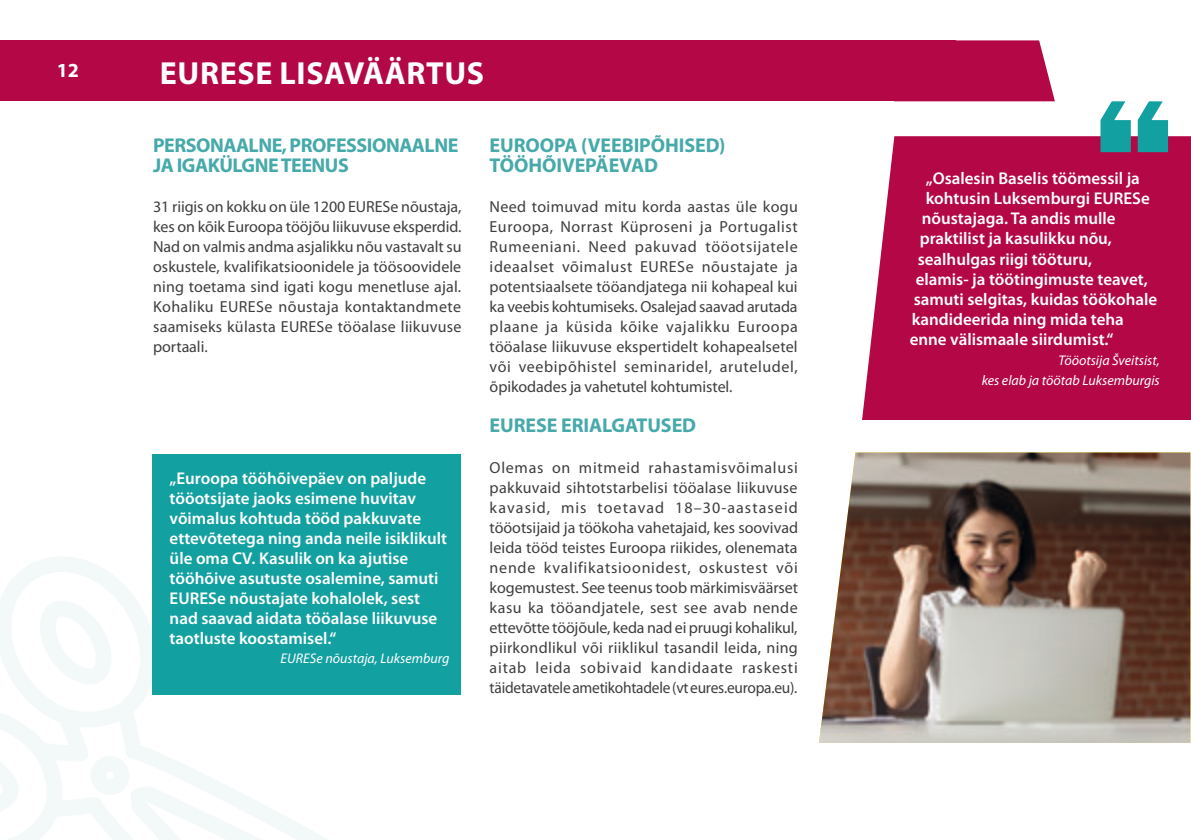
<style>
.page{position:relative;width:1191px;height:840px;background:#fff}
.page>*{position:absolute;margin:0;border:0;box-sizing:border-box;transform-origin:0 0}
.t1{font:700 32px "Myriad Pro";letter-spacing:.02em;color:#fff}
.t2{font:700 20px/20px "Myriad Pro";letter-spacing:-.005em;color:#46a9aa}
.t3{font:700 20px/20px "Myriad Pro";letter-spacing:-.025em;color:#46a9aa}
.t4{font:700 20px "Myriad Pro";color:#fff}
.t5{font:600 17px/20px "Myriad Pro";color:#fff}
.t6{font:16px/20px "Myriad Pro";letter-spacing:-.005em;color:#3e3e40;text-align:justify}
.t7{font:italic 14px/20px "Myriad Pro";color:#fff;text-align:right}
</style>
<div class="page">
<div style="left:0;top:40px;width:955px;height:61px;background:#b30845"></div>
<svg style="left:0;top:556px;width:326px;height:283px"></svg>
<svg style="left:89px;top:755px;width:42px;height:39px"></svg>
<div style="left:862px;top:136px;width:329px;height:284px;background:#b30845"></div>
<svg style="left:955px;top:40px;width:100px;height:61px;background:#b91d55"></svg>
<svg style="left:1137px;top:101px;width:31px;height:51px"></svg>
<svg style="left:1100px;top:101px;width:30px;height:51px"></svg>
<div style="left:153px;top:454px;width:308px;height:241px;background:#13a0a1"></div>
<img style="left:819px;top:452px;width:371px;height:290px">
<p class="t4" style="left:57px;top:63px;width:24px">12</p>
<h1 class="t1" style="left:160px;top:61px;width:326px">EURESE LISAVÄÄRTUS</h1>
<p class="t3" style="left:153px;top:137px;width:307px">PERSONAALNE, PROFESSIONAALNE<br>JA IGAKÜLGNE TEENUS</p>
<p class="t6" style="left:153px;top:198px;width:310px">31 riigis on kokku on üle 1200 EURESe nõustaja, kes on kõik Euroopa tööjõu liikuvuse eksperdid.<br>Nad on valmis andma asjalikku nõu vastavalt su oskustele, kvalifikatsioonidele ja töösoovidele ning toetama sind igati kogu menetluse ajal.<br>Kohaliku EURESe nõustaja kontaktandmete saamiseks külasta EURESe tööalase liikuvuse portaali.</p>
<p class="t5" style="left:170px;top:469px;width:279px">„Euroopa tööhõivepäev on paljude tööotsijate jaoks esimene huvitav võimalus kohtuda tööd pakkuvate ettevõtetega ning anda neile isiklikult üle oma CV. Kasulik on ka ajutise tööhõive asutuste osalemine, samuti EURESe nõustajate kohalolek, sest nad saavad aidata tööalase liikuvuse taotluste koostamisel.“</p>
<p class="t7" style="left:280px;top:649px;width:170px">EURESe nõustaja, Luksemburg</p>
<p class="t2" style="left:489px;top:137px;width:237px">EUROOPA (VEEBIPÕHISED)<br>TÖÖHÕIVEPÄEVAD</p>
<p class="t6" style="left:489px;top:198px;width:310px">Need toimuvad mitu korda aastas üle kogu Euroopa, Norrast Küproseni ja Portugalist Rumeeniani. Need pakuvad tööotsijatele ideaalset võimalust EURESe nõustajate ja potentsiaalsete tööandjatega nii kohapeal kui ka veebis kohtumiseks. Osalejad saavad arutada plaane ja küsida kõike vajalikku Euroopa tööalase liikuvuse ekspertidelt kohapealsetel või veebipõhistel seminaridel, aruteludel, õpikodades ja vahetutel kohtumistel.</p>
<p class="t2" style="left:489px;top:417px;width:208px">EURESE ERIALGATUSED</p>
<p class="t6" style="left:489px;top:458px;width:310px">Olemas on mitmeid rahastamisvõimalusi pakkuvaid sihtotstarbelisi tööalase liikuvuse kavasid, mis toetavad 18–30-aastaseid tööotsijaid ja töökoha vahetajaid, kes soovivad leida tööd teistes Euroopa riikides, olenemata nende kvalifikatsioonidest, oskustest või kogemustest. See teenus toob märkimisväärset kasu ka tööandjatele, sest see avab nende ettevõtte tööjõule, keda nad ei pruugi kohalikul, piirkondlikul või riiklikul tasandil leida, ning aitab leida sobivaid kandidaate raskesti täidetavatele ametikohtadele (vt eures.europa.eu).</p>
<p class="t5" style="left:925px;top:170px;width:216px">„Osalesin Baselis töömessil ja</p>
<p class="t5" style="left:925px;top:190px;width:226px">kohtusin Luksemburgi EURESe</p>
<p class="t5" style="left:921px;top:210px;width:195px">nõustajaga. Ta andis mulle</p>
<p class="t5" style="left:919px;top:230px;width:194px">praktilist ja kasulikku nõu,</p>
<p class="t5" style="left:917px;top:250px;width:176px">sealhulgas riigi tööturu,</p>
<p class="t5" style="left:915px;top:270px;width:233px">elamis- ja töötingimuste teavet,</p>
<p class="t5" style="left:913px;top:290px;width:245px">samuti selgitas, kuidas töökohale</p>
<p class="t5" style="left:911px;top:310px;width:214px">kandideerida ning mida teha</p>
<p class="t5" style="left:909px;top:330px;width:205px">enne välismaale siirdumist.“</p>
<p class="t7" style="left:981px;top:351px;width:180px">Tööotsija Šveitsist,<br>kes elab ja töötab Luksemburgis</p>
</div>
